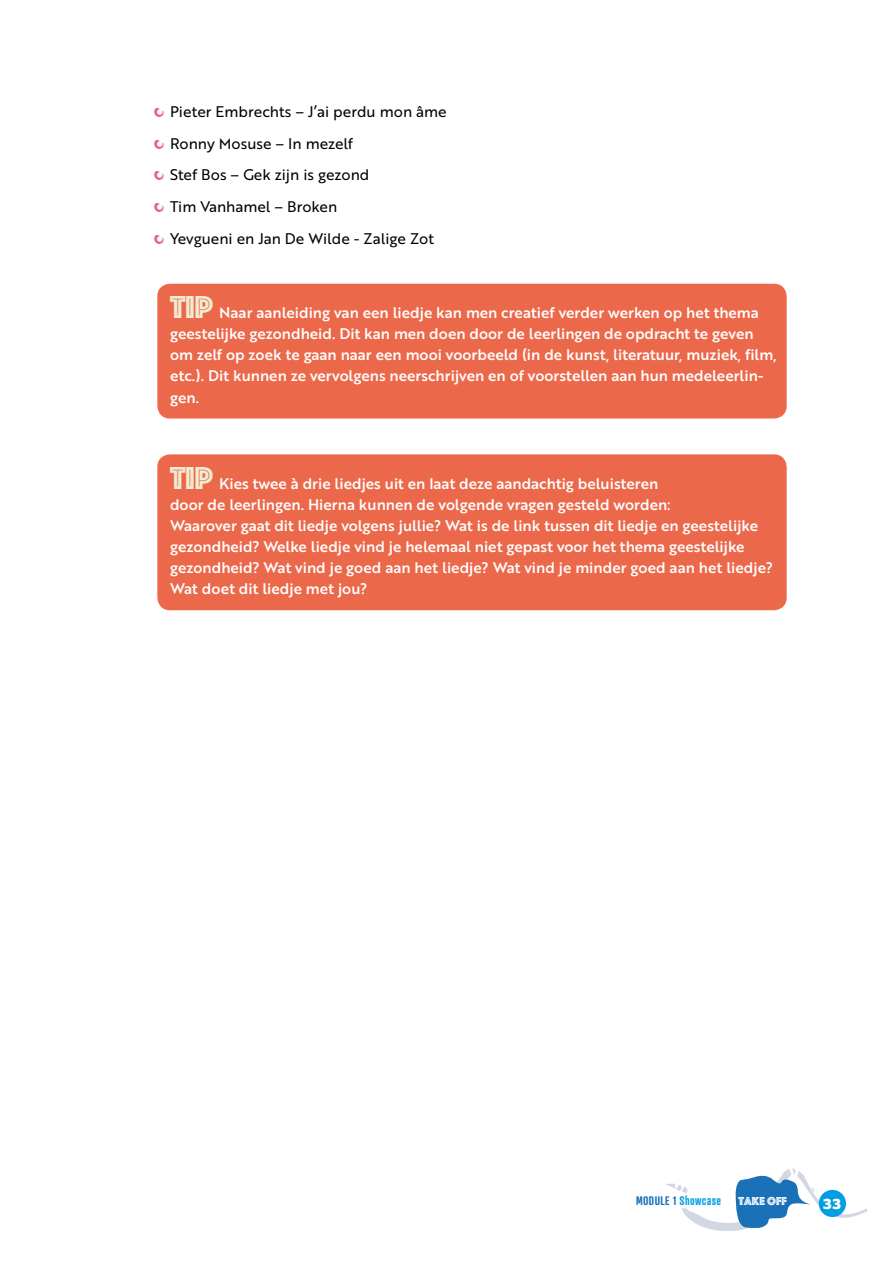
<style>
.page{position:relative;width:893px;height:1263px;background:#fff}
.page>*{position:absolute;margin:0;border:0;box-sizing:border-box;transform-origin:0 0}
.t1{font:15px/21px "Brother 1816 Medium";color:#fff}
.t2{font:15px "Brother 1816 Regular";color:#000}
.t3{font:900 15px "Lexia";color:#fff}
.t4{font:600 12px "Atrament";letter-spacing:.03em;color:#009ee3}
.t5{font:12px "Phosphate Inline";color:#fff}
.s1{font-family:"gooooly";font-size:48px;color:#eb5f7f}
.s2{font-family:"Phosphate Inline";font-size:33px;color:#f0ecd2}
.s3{color:#1b71b8}
</style>
<div class="page">
<svg style="left:665px;top:1168px;width:203px;height:63px"></svg>
<div style="left:819px;top:1190px;width:27px;height:27px;background:#009ee3;border-radius:50%"></div>
<div style="left:157px;top:284px;width:630px;height:135px;background:#ec684a;border-radius:13px"></div>
<div style="left:157px;top:454px;width:630px;height:156px;background:#ec684a;border-radius:13px"></div>
<p class="t2" style="left:153px;top:101px;width:295px"><span class="s1">•</span> Pieter Embrechts – J’ai perdu mon âme</p>
<p class="t2" style="left:153px;top:132px;width:201px"><span class="s1">•</span> Ronny Mosuse – In mezelf</p>
<p class="t2" style="left:153px;top:164px;width:218px"><span class="s1">•</span> Stef Bos – Gek zijn is gezond</p>
<p class="t2" style="left:153px;top:195px;width:186px"><span class="s1">•</span> Tim Vanhamel – Broken</p>
<p class="t2" style="left:153px;top:227px;width:282px"><span class="s1">•</span> Yevgueni en Jan De Wilde - Zalige Zot</p>
<p class="t1" style="left:170px;top:302px;width:608px"><span class="s2">TIP</span> Naar aanleiding van een liedje kan men creatief verder werken op het thema geestelijke gezondheid. Dit kan men doen door de leerlingen de opdracht te geven om zelf op zoek te gaan naar een mooi voorbeeld (in de kunst, literatuur, muziek, film, etc.). Dit kunnen ze vervolgens neerschrijven en of voorstellen aan hun medeleerlin&shy;gen.</p>
<p class="t1" style="left:170px;top:473px;width:604px"><span class="s2">TIP</span> Kies twee à drie liedjes uit en laat deze aandachtig beluisteren<br>door de leerlingen. Hierna kunnen de volgende vragen gesteld worden:<br>Waarover gaat dit liedje volgens jullie? Wat is de link tussen dit liedje en geestelijke gezondheid? Welke liedje vind je helemaal niet gepast voor het thema geestelijke gezondheid? Wat vind je goed aan het liedje? Wat vind je minder goed aan het liedje?<br>Wat doet dit liedje met jou?</p>
<p class="t4" style="left:636px;top:1193px;width:86px"><span class="s3">MODULE 1</span> Showcase</p>
<p class="t5" style="left:739px;top:1192px;width:50px">TAKE OFF</p>
<p class="t3" style="left:823px;top:1193px;width:20px">33</p>
</div>
